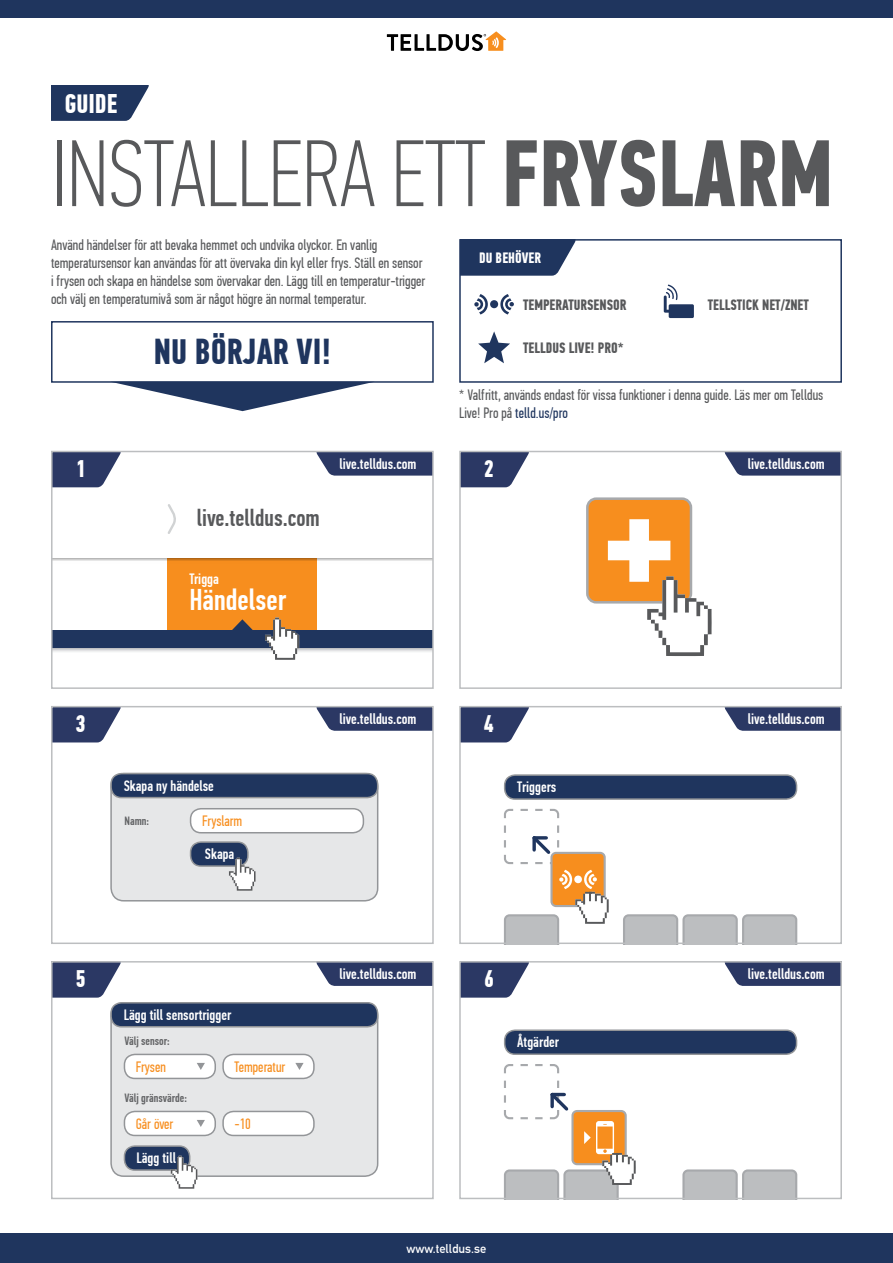
<style>
.page{position:relative;width:893px;height:1263px;background:#fff}
.page>*{position:absolute;margin:0;border:0;box-sizing:border-box;transform-origin:0 0}
.t1{font:100 94.5px "PF Din Text Comp Pro";color:#58595b}
.t2{font:700 36px "PF Din Text Comp Pro";color:#1f355e}
.t3{font:500 30px "PF Din Text Comp Pro";color:#fff}
.t4{font:700 27px "PF Din Text Comp Pro";color:#fff}
.t5{font:500 24px "PF Din Text Comp Pro";color:#58595b}
.t6{font:700 24px "PF Din Text Comp Pro";color:#fff}
.t7{font:15px/18px "PF Din Text Comp Pro";color:#58595b}
.t8{font:500 15px "PF Din Text Comp Pro";color:#fff}
.t9{font:700 15px "PF Din Text Comp Pro";color:#58595b}
.t10{font:15px "PF Din Text Comp Pro";color:#f78e1e}
.t11{font:700 15px "PF Din Text Comp Pro";color:#fff}
.t12{font:700 12.45px "DIN Alternate";color:#fff}
.t13{font:500 12px "PF Din Text Comp Pro";color:#636466}
.s1{font-weight:700}
.s2{color:#1f355e}
</style>
<div class="page">
<svg style="left:387px;top:31px;width:119px;height:20px"></svg>
<div style="left:0;top:0;width:893px;height:18px;background:#1f355e"></div>
<div style="left:0;top:1233px;width:893px;height:30px;background:#1f355e"></div>
<svg style="left:682px;top:1169px;width:115px;height:27px;background:#bdbfc1"></svg>
<svg style="left:623px;top:914px;width:174px;height:27px;background:#bdbfc1"></svg>
<div style="left:505px;top:1030px;width:291px;height:24px;background:#1f355e;border-radius:10px"></div>
<div style="left:504px;top:1029px;width:293px;height:26px;border:2px solid #939598;border-radius:10px"></div>
<svg style="left:317px;top:709px;width:114px;height:22px;background:#39456e"></svg>
<svg style="left:54px;top:709px;width:67px;height:33px;background:#4b567b"></svg>
<div style="left:51px;top:706px;width:383px;height:238px;border:2px solid #bcbec0"></div>
<div style="left:111px;top:773px;width:267px;height:128px;background:#e6e7e8;border-radius:13px"></div>
<div style="left:110px;top:773px;width:268px;height:128px;border:2px solid #939598;border-radius:13px"></div>
<div style="left:111px;top:1003px;width:267px;height:173px;background:#e6e7e8;border-radius:13px"></div>
<div style="left:110px;top:1002px;width:268px;height:175px;border:2px solid #939598;border-radius:13px"></div>
<div style="left:191px;top:809px;width:172px;height:24px;background:#fff;border-radius:10px"></div>
<div style="left:190px;top:808px;width:174px;height:25px;border:2px solid #939598;border-radius:10px"></div>
<div style="left:124px;top:1054px;width:91px;height:24px;background:#fff;border-radius:10px"></div>
<div style="left:124px;top:1054px;width:92px;height:25px;border:2px solid #939598;border-radius:10px"></div>
<div style="left:124px;top:1111px;width:91px;height:24px;background:#fff;border-radius:10px"></div>
<div style="left:124px;top:1111px;width:92px;height:25px;border:2px solid #939598;border-radius:10px"></div>
<div style="left:223px;top:1054px;width:91px;height:24px;background:#fff;border-radius:10px"></div>
<div style="left:222px;top:1054px;width:93px;height:25px;border:2px solid #939598;border-radius:10px"></div>
<div style="left:223px;top:1111px;width:91px;height:24px;background:#fff;border-radius:10px"></div>
<div style="left:222px;top:1111px;width:93px;height:25px;border:2px solid #939598;border-radius:10px"></div>
<div style="left:111px;top:773px;width:267px;height:24px;background:#1f355e;border-radius:10px"></div>
<div style="left:110px;top:773px;width:268px;height:25px;border:2px solid #939598;border-radius:10px"></div>
<div style="left:505px;top:775px;width:291px;height:24px;background:#1f355e;border-radius:10px"></div>
<div style="left:504px;top:774px;width:293px;height:26px;border:2px solid #939598;border-radius:10px"></div>
<div style="left:111px;top:1003px;width:267px;height:24px;background:#1f355e;border-radius:10px"></div>
<div style="left:110px;top:1002px;width:268px;height:25px;border:2px solid #939598;border-radius:10px"></div>
<div style="left:191px;top:842px;width:57px;height:24px;background:#1f355e;border-radius:10px"></div>
<div style="left:190px;top:841px;width:59px;height:26px;border:2px solid #939598;border-radius:10px"></div>
<div style="left:124px;top:1146px;width:66px;height:24px;background:#1f355e;border-radius:11px"></div>
<div style="left:124px;top:1145px;width:66px;height:26px;border:2px solid #939598;border-radius:11px"></div>
<div style="left:52px;top:630px;width:381px;height:18px;background:#1f355e"></div>
<div style="left:167px;top:555px;width:150px;height:75px;background:#f78e1e"></div>
<svg style="left:232px;top:619px;width:21px;height:11px"></svg>
<svg style="left:54px;top:558px;width:377px;height:3px"></svg>
<div style="left:52px;top:540px;width:381px;height:18px;background:#fff"></div>
<svg style="left:265px;top:618px;width:34px;height:42px"></svg>
<svg style="left:317px;top:454px;width:114px;height:22px;background:#3b476f"></svg>
<svg style="left:54px;top:454px;width:66px;height:33px;background:#485379"></svg>
<div style="left:51px;top:451px;width:383px;height:238px;border:2px solid #bcbec0"></div>
<svg style="left:317px;top:964px;width:114px;height:22px;background:#38446d"></svg>
<svg style="left:54px;top:964px;width:67px;height:34px;background:#4d587d"></svg>
<div style="left:51px;top:961px;width:383px;height:238px;border:2px solid #bcbec0"></div>
<svg style="left:725px;top:454px;width:114px;height:22px;background:#3b4770"></svg>
<svg style="left:462px;top:454px;width:67px;height:33px;background:#4a557b"></svg>
<div style="left:459px;top:451px;width:383px;height:238px;border:2px solid #bcbec0"></div>
<svg style="left:725px;top:709px;width:114px;height:22px;background:#3a466f"></svg>
<svg style="left:462px;top:709px;width:67px;height:33px;background:#4a557a"></svg>
<div style="left:459px;top:706px;width:383px;height:238px;border:2px solid #bcbec0"></div>
<svg style="left:725px;top:964px;width:114px;height:22px;background:#38446e"></svg>
<svg style="left:462px;top:964px;width:67px;height:34px;background:#4c577c"></svg>
<div style="left:459px;top:961px;width:383px;height:238px;border:2px solid #bcbec0"></div>
<svg style="left:51px;top:85px;width:98px;height:36px;background:#35496e"></svg>
<svg style="left:462px;top:242px;width:113px;height:34px;background:#33476c"></svg>
<div style="left:459px;top:239px;width:383px;height:144px;border:2px solid #1f355e"></div>
<div style="left:51px;top:321px;width:383px;height:62px;border:2px solid #1f355e"></div>
<svg style="left:110px;top:382px;width:265px;height:29px"></svg>
<svg style="left:474px;top:294px;width:40px;height:20px"></svg>
<svg style="left:168px;top:504px;width:8px;height:30px"></svg>
<div style="left:587px;top:499px;width:104px;height:103px;background:#f78e1e;border-radius:9px"></div>
<div style="left:586px;top:497px;width:106px;height:107px;border:3px solid #a7a9ac;border-radius:9px"></div>
<svg style="left:608px;top:519px;width:104px;height:137px"></svg>
<svg style="left:229px;top:858px;width:27px;height:33px"></svg>
<svg style="left:197px;top:1063px;width:8px;height:7px"></svg>
<svg style="left:197px;top:1120px;width:8px;height:7px"></svg>
<svg style="left:295px;top:1063px;width:9px;height:7px"></svg>
<svg style="left:503px;top:808px;width:106px;height:136px"></svg>
<svg style="left:503px;top:1064px;width:133px;height:135px"></svg>
<svg style="left:171px;top:1156px;width:26px;height:33px"></svg>
<svg style="left:478px;top:331px;width:32px;height:32px"></svg>
<svg style="left:664px;top:285px;width:30px;height:33px"></svg>
<h3 class="t4" style="left:64px;top:87px;width:55px">GUIDE</h3>
<h1 class="t1" style="left:51px;top:120px;width:783px">INSTALLERA ETT <span class="s1">FRYSLARM</span></h1>
<p class="t7" style="left:51px;top:236px;width:376px">Använd händelser för att bevaka hemmet och undvika olyckor. En vanlig temperatursensor kan användas för att övervaka din kyl eller frys. Ställ en sensor i frysen och skapa en händelse som övervakar den. Lägg till en temperatur-trigger och välj en temperaturnivå som är något högre än normal temperatur.</p>
<h3 class="t6" style="left:76px;top:454px;width:12px">1</h3>
<h2 class="t2" style="left:154px;top:330px;width:179px">NU BÖRJAR VI!</h2>
<h3 class="t5" style="left:197px;top:503px;width:125px">live.telldus.com</h3>
<p class="t8" style="left:189px;top:570px;width:31px">Trigga</p>
<h3 class="t3" style="left:189px;top:583px;width:98px">Händelser</h3>
<p class="t8" style="left:340px;top:455px;width:78px">live.telldus.com</p>
<p class="t11" style="left:479px;top:249px;width:64px">DU BEHÖVER</p>
<p class="t9" style="left:523px;top:295px;width:105px">TEMPERATURSENSOR</p>
<p class="t9" style="left:523px;top:338px;width:102px">TELLDUS LIVE! PRO*</p>
<p class="t9" style="left:708px;top:295px;width:103px">TELLSTICK NET/ZNET</p>
<p class="t7" style="left:459px;top:386px;width:366px">* Valfritt, används endast för vissa funktioner i denna guide. Läs mer om Telldus<br>Live! Pro på <span class="s2">telld.us/pro</span></p>
<h3 class="t6" style="left:484px;top:454px;width:12px">2</h3>
<p class="t8" style="left:748px;top:455px;width:78px">live.telldus.com</p>
<h3 class="t6" style="left:76px;top:709px;width:12px">3</h3>
<p class="t8" style="left:340px;top:710px;width:78px">live.telldus.com</p>
<h3 class="t6" style="left:484px;top:709px;width:12px">4</h3>
<p class="t8" style="left:748px;top:710px;width:78px">live.telldus.com</p>
<p class="t8" style="left:124px;top:777px;width:92px">Skapa ny händelse</p>
<p class="t8" style="left:517px;top:778px;width:40px">Triggers</p>
<p class="t13" style="left:125px;top:814px;width:26px">Namn:</p>
<p class="t10" style="left:202px;top:812px;width:42px">Fryslarm</p>
<p class="t8" style="left:205px;top:845px;width:31px">Skapa</p>
<h3 class="t6" style="left:76px;top:964px;width:12px">5</h3>
<p class="t8" style="left:124px;top:1006px;width:109px">Lägg till sensortrigger</p>
<p class="t13" style="left:125px;top:1034px;width:47px">Välj sensor:</p>
<p class="t10" style="left:136px;top:1058px;width:32px">Frysen</p>
<p class="t13" style="left:125px;top:1091px;width:64px">Välj gränsvärde:</p>
<p class="t10" style="left:136px;top:1115px;width:39px">Går över</p>
<p class="t8" style="left:136px;top:1149px;width:41px">Lägg till</p>
<p class="t10" style="left:234px;top:1058px;width:53px">Temperatur</p>
<p class="t10" style="left:234px;top:1115px;width:18px">-10</p>
<p class="t8" style="left:340px;top:965px;width:78px">live.telldus.com</p>
<h3 class="t6" style="left:484px;top:964px;width:12px">6</h3>
<p class="t8" style="left:517px;top:1033px;width:43px">Åtgärder</p>
<p class="t12" style="left:407px;top:1239px;width:81px">www.telldus.se</p>
<p class="t8" style="left:748px;top:965px;width:78px">live.telldus.com</p>
</div>
